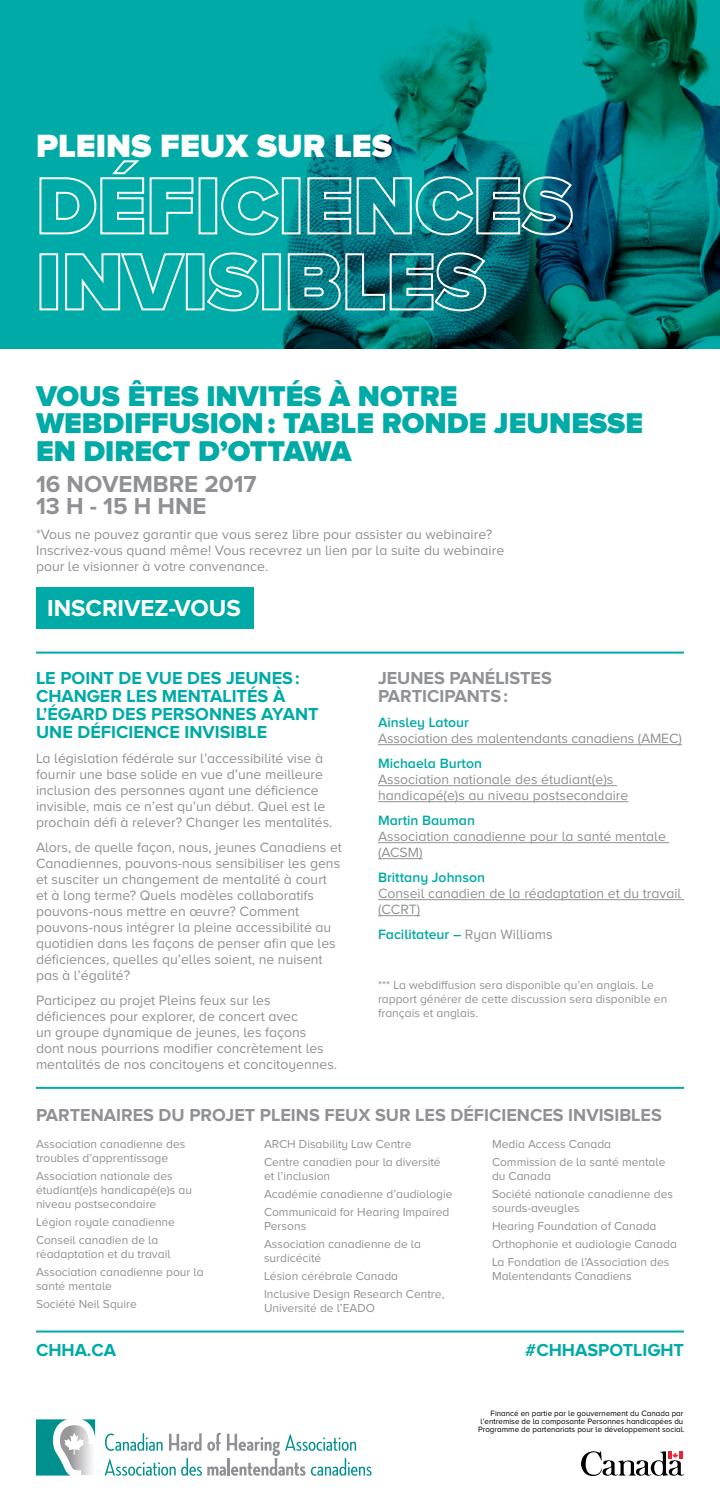
<style>
.page{position:relative;width:720px;height:1512px;background:#fff}
.page>*{position:absolute;margin:0;border:0;box-sizing:border-box;transform-origin:0 0}
.t1{font:900 33.4px "Proxima Nova A";color:#fff}
.t2{font:900 29.6px/27.2px "Proxima Nova A";color:#00aaa6}
.t3{font:700 24px/22px "Proxima Nova A";color:#8f9194}
.t4{font:700 24px "Proxima Nova A";color:#fff}
.t5{font:700 18px/18px "Proxima Nova A";color:#00aaa6}
.t6{font:700 18px/18px "Proxima Nova A";color:#8f9194}
.t7{font:14px/16px "Proxima Nova A";color:#8f9194}
.t8{font:600 14px "Proxima Nova A";color:#00aaa6}
.t9{font:12px/18px "Proxima Nova A";color:#8f9194}
.t10{font:8px/8px "Proxima Nova A";color:#000;text-align:right}
.s1{font-weight:400;color:#8f9194}
</style>
<div class="page">
<img style="left:0;top:0;width:720px;height:348px">
<svg style="left:38px;top:158px;width:156px;height:77px;background:#26b6b4"></svg>
<div style="left:199px;top:177px;width:18px;height:57px;border:2px solid #fff"></div>
<svg style="left:220px;top:175px;width:60px;height:61px;background:#24b6b3"></svg>
<div style="left:282px;top:177px;width:18px;height:57px;border:2px solid #fff"></div>
<svg style="left:306px;top:175px;width:268px;height:61px;background:#31929b"></svg>
<div style="left:39px;top:253px;width:19px;height:57px;border:2px solid #fff"></div>
<svg style="left:64px;top:252px;width:123px;height:60px;background:#26b6b4"></svg>
<div style="left:186px;top:253px;width:19px;height:57px;border:2px solid #fff"></div>
<svg style="left:206px;top:251px;width:54px;height:61px;background:#2bb8b6"></svg>
<div style="left:262px;top:253px;width:19px;height:57px;border:2px solid #fff"></div>
<svg style="left:287px;top:251px;width:200px;height:61px;background:#2d858e"></svg>
<div style="left:36px;top:587px;width:217px;height:42px;background:#00aaa6"></div>
<hr style="left:378px;top:744px;width:304px;height:1px;background:#8f9194">
<hr style="left:378px;top:785px;width:239px;height:1px;background:#8f9194">
<hr style="left:378px;top:801px;width:250px;height:1px;background:#8f9194">
<hr style="left:378px;top:842px;width:292px;height:1px;background:#8f9194">
<hr style="left:378px;top:858px;width:45px;height:1px;background:#8f9194">
<hr style="left:378px;top:899px;width:306px;height:1px;background:#8f9194">
<hr style="left:378px;top:915px;width:42px;height:1px;background:#8f9194">
<svg style="left:105px;top:1433px;width:267px;height:43px"></svg>
<svg style="left:36px;top:1419px;width:59px;height:57px"></svg>
<svg style="left:581px;top:1451px;width:104px;height:25px"></svg>
<hr style="left:36px;top:652px;width:648px;height:2px;background:#00aaa6">
<hr style="left:36px;top:1087px;width:648px;height:2px;background:#00aaa6">
<hr style="left:36px;top:1331px;width:648px;height:2px;background:#00aaa6">
<h1 class="t1" style="left:36px;top:127px;width:358px">PLEINS FEUX SUR LES</h1>
<h2 class="t2" style="left:36px;top:382px;width:609px">VOUS ÊTES INVITÉS À NOTRE<br>WEBDIFFUSION: TABLE RONDE JEUNESSE<br>EN DIRECT D’OTTAWA</h2>
<h3 class="t3" style="left:36px;top:472px;width:222px">16 NOVEMBRE 2017<br>13 H - 15 H HNE</h3>
<p class="t7" style="left:36px;top:526px;width:470px">*Vous ne pouvez garantir que vous serez libre pour assister au webinaire?<br>Inscrivez-vous quand même! Vous recevrez un lien par la suite du webinaire pour le visionner à votre convenance.</p>
<h3 class="t4" style="left:47px;top:594px;width:195px">INSCRIVEZ-VOUS</h3>
<p class="t5" style="left:36px;top:668px;width:284px">LE POINT DE VUE DES JEUNES:<br>CHANGER LES MENTALITÉS À<br>L’ÉGARD DES PERSONNES AYANT<br>UNE DÉFICIENCE INVISIBLE</p>
<p class="t7" style="left:36px;top:750px;width:298px">La législation fédérale sur l’accessibilité vise à fournir une base solide en vue d’une meilleure inclusion des personnes ayant une déficience invisible, mais ce n’est qu’un début. Quel est le prochain défi à relever? Changer les mentalités.</p>
<p class="t7" style="left:36px;top:839px;width:307px">Alors, de quelle façon, nous, jeunes Canadiens et Canadiennes, pouvons-nous sensibiliser les gens et susciter un changement de mentalité à court et à long terme? Quels modèles collaboratifs pouvons-nous mettre en œuvre? Comment pouvons-nous intégrer la pleine accessibilité au quotidien dans les façons de penser afin que les déficiences, quelles qu’elles soient, ne nuisent pas à l’égalité?</p>
<p class="t7" style="left:36px;top:992px;width:303px">Participez au projet Pleins feux sur les déficiences pour explorer, de concert avec<br>un groupe dynamique de jeunes, les façons dont nous pourrions modifier concrètement les mentalités de nos concitoyens et concitoyennes.</p>
<p class="t6" style="left:378px;top:668px;width:175px">JEUNES PANÉLISTES<br>PARTICIPANTS:</p>
<p class="t8" style="left:378px;top:714px;width:93px">Ainsley Latour</p>
<p class="t7" style="left:378px;top:730px;width:305px">Association des malentendants canadiens (AMEC)</p>
<p class="t8" style="left:378px;top:755px;width:106px">Michaela Burton</p>
<p class="t7" style="left:378px;top:771px;width:252px">Association nationale des étudiant(e)s handicapé(e)s au niveau postsecondaire</p>
<p class="t8" style="left:378px;top:812px;width:99px">Martin Bauman</p>
<p class="t7" style="left:378px;top:828px;width:289px">Association canadienne pour la santé mentale (ACSM)</p>
<p class="t8" style="left:378px;top:869px;width:109px">Brittany Johnson</p>
<p class="t7" style="left:378px;top:885px;width:305px">Conseil canadien de la réadaptation et du travail (CCRT)</p>
<p class="t8" style="left:378px;top:926px;width:176px">Facilitateur – <span class="s1">Ryan Williams</span></p>
<p class="t9" style="left:378px;top:978px;width:291px;line-height:14px">*** La webdiffusion sera disponible qu’en anglais. Le rapport générer de cette discussion sera disponible en français et anglais.</p>
<p class="t6" style="left:36px;top:1106px;width:627px">PARTENAIRES DU PROJET PLEINS FEUX SUR LES DÉFICIENCES INVISIBLES</p>
<p class="t9" style="left:36px;top:1136px;width:151px;line-height:14px">Association canadienne des troubles d’apprentissage</p>
<p class="t9" style="left:36px;top:1168px;width:158px;line-height:14px">Association nationale des étudiant(e)s handicapé(e)s au niveau postsecondaire</p>
<p class="t9" style="left:36px;top:1212px;width:141px">Légion royale canadienne<br>Conseil canadien de la</p>
<p class="t9" style="left:36px;top:1244px;width:169px">réadaptation et du travail<br>Association canadienne pour la</p>
<p class="t9" style="left:36px;top:1276px;width:102px">santé mentale<br>Société Neil Squire</p>
<p class="t9" style="left:264px;top:1134px;width:178px">ARCH Disability Law Centre<br>Centre canadien pour la diversité</p>
<p class="t9" style="left:264px;top:1166px;width:190px">et l’inclusion<br>Académie canadienne d’audiologie<br>Communicaid for Hearing Impaired</p>
<p class="t9" style="left:264px;top:1216px;width:159px">Persons<br>Association canadienne de la</p>
<p class="t9" style="left:264px;top:1248px;width:182px">surdicécité<br>Lésion cérébrale Canada<br>Inclusive Design Research Centre,</p>
<p class="t9" style="left:264px;top:1298px;width:113px">Université de l’EADO</p>
<p class="t9" style="left:492px;top:1134px;width:175px">Media Access Canada<br>Commission de la santé mentale</p>
<p class="t9" style="left:492px;top:1166px;width:183px">du Canada<br>Société nationale canadienne des</p>
<p class="t9" style="left:492px;top:1198px;width:186px">sourds-aveugles<br>Hearing Foundation of Canada<br>Orthophonie et audiologie Canada<br>La Fondation de l’Association des</p>
<p class="t9" style="left:492px;top:1266px;width:141px">Malentendants Canadiens</p>
<p class="t5" style="left:36px;top:1340px;width:82px">CHHA.CA</p>
<p class="t5" style="left:525px;top:1340px;width:160px">#CHHASPOTLIGHT</p>
<p class="t10" style="left:478px;top:1410px;width:208px">Financé en partie par le gouvernement du Canada par l’entremise de la composante Personnes handicapées du<br>Programme de partenariats pour le développement social.</p>
</div>
